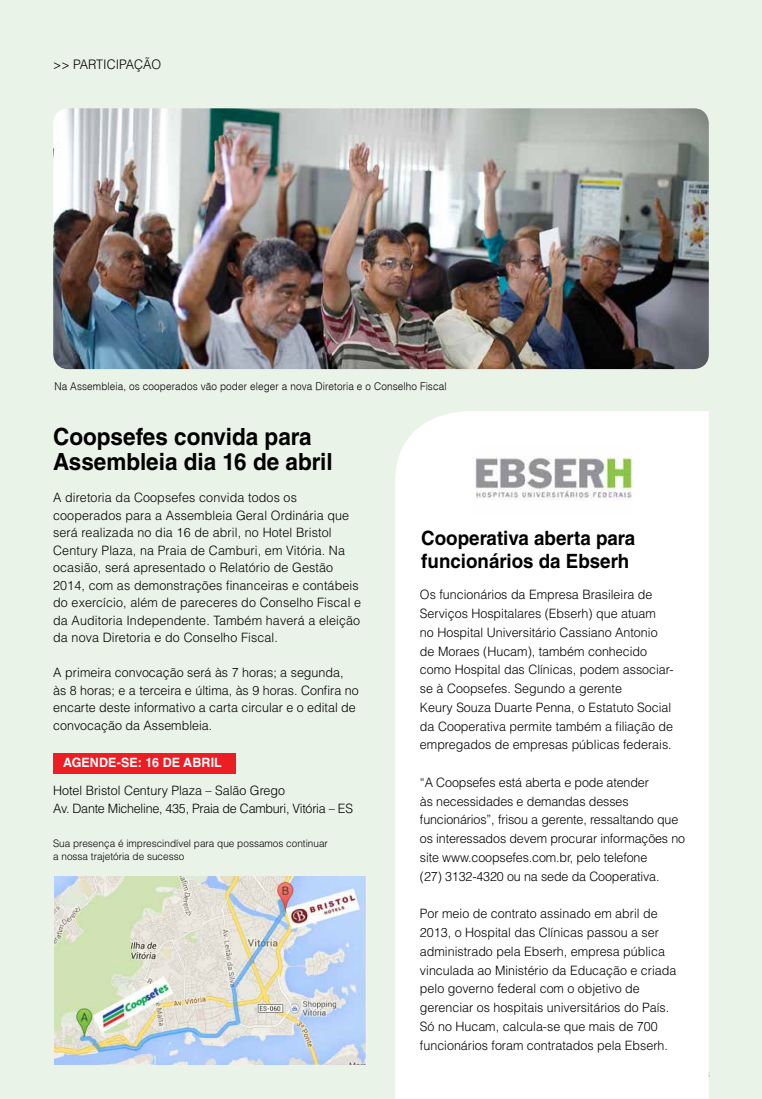
<style>
.page{position:relative;width:762px;height:1099px;background:#fff}
.page>*{position:absolute;margin:0;border:0;box-sizing:border-box;transform-origin:0 0}
.t1{font:700 23.62px/25px "Helvetica LT Std";color:#000;scale:.95 1}
.t2{font:700 19.75px/22.5px "Helvetica LT Std";color:#000;scale:.95 1}
.t3{font:300 13.12px "Helvetica LT Std";color:#000;scale:.95 1}
.t4{font:300 12.88px/18.8px "Helvetica LT Std";color:#000}
.t5{font:300 12.88px/17.5px "Helvetica LT Std";letter-spacing:-.02em;color:#000}
.t6{font:700 12.88px "Helvetica LT Std";letter-spacing:.01em;color:#fff}
.t7{font:300 10.5px "Helvetica";letter-spacing:.01em;color:#000;scale:.95 1}
.t8{font:300 10.25px/13.8px "Helvetica LT Std";color:#000}
</style>
<div class="page">
<div style="left:0;top:0;width:762px;height:1098px;background:#eaf3e7"></div>
<div style="left:395px;top:411px;width:314px;height:687px;background:#fff"></div>
<img style="left:53px;top:108px;width:656px;height:261px">
<img style="left:472px;top:444px;width:160px;height:70px">
<img style="left:54px;top:876px;width:312px;height:188px">
<div style="left:53px;top:753px;width:182px;height:20px;background:#ed1d24"></div>
<p class="t3" style="left:53px;top:56px;width:115px">&gt;&gt; PARTICIPAÇÃO</p>
<p class="t7" style="left:54px;top:380px;width:414px">Na Assembleia, os cooperados vão poder eleger a nova Diretoria e o Conselho Fiscal</p>
<h1 class="t1" style="left:53px;top:424px;width:296px">Coopsefes convida para<br>Assembleia dia 16 de abril</h1>
<p class="t4" style="left:53px;top:489px;width:309px;line-height:17.5px">A diretoria da Coopsefes convida todos os cooperados para a Assembleia Geral Ordinária que será realizada no dia 16 de abril, no Hotel Bristol Century Plaza, na Praia de Camburi, em Vitória. Na ocasião, será apresentado o Relatório de Gestão 2014, com as demonstrações financeiras e contábeis do exercício, além de pareceres do Conselho Fiscal e da Auditoria Independente. Também haverá a eleição da nova Diretoria e do Conselho Fiscal.</p>
<p class="t4" style="left:53px;top:664px;width:307px;line-height:17.5px">A primeira convocação será às 7 horas; a segunda, às 8 horas; e a terceira e última, às 9 horas. Confira no encarte deste informativo a carta circular e o edital de convocação da Assembleia.</p>
<p class="t6" style="left:63px;top:754px;width:160px">AGENDE-SE: 16 DE ABRIL</p>
<p class="t5" style="left:53px;top:781px;width:301px">Hotel Bristol Century Plaza – Salão Grego<br>Av. Dante Micheline, 435, Praia de Camburi, Vitória – ES</p>
<p class="t8" style="left:53px;top:835px;width:276px">Sua presença é imprescindível para que possamos continuar a nossa trajetória de sucesso</p>
<h2 class="t2" style="left:421px;top:526px;width:227px">Cooperativa aberta para funcionários da Ebserh</h2>
<p class="t4" style="left:420px;top:585px;width:255px">Os funcionários da Empresa Brasileira de Serviços Hospitalares (Ebserh) que atuam<br>no Hospital Universitário Cassiano Antonio de Moraes (Hucam), também conhecido como Hospital das Clínicas, podem associar&shy;se à Coopsefes. Segundo a gerente<br>Keury Souza Duarte Penna, o Estatuto Social da Cooperativa permite também a filiação de empregados de empresas públicas federais.</p>
<p class="t4" style="left:420px;top:772px;width:267px">“A Coopsefes está aberta e pode atender<br>às necessidades e demandas desses funcionários”, frisou a gerente, ressaltando que os interessados devem procurar informações no site www.coopsefes.com.br, pelo telefone<br>(27) 3132-4320 ou na sede da Cooperativa.</p>
<p class="t4" style="left:420px;top:904px;width:258px">Por meio de contrato assinado em abril de 2013, o Hospital das Clínicas passou a ser administrado pela Ebserh, empresa pública vinculada ao Ministério da Educação e criada pelo governo federal com o objetivo de gerenciar os hospitais universitários do País.<br>Só no Hucam, calcula-se que mais de 700 funcionários foram contratados pela Ebserh.</p>
</div>
